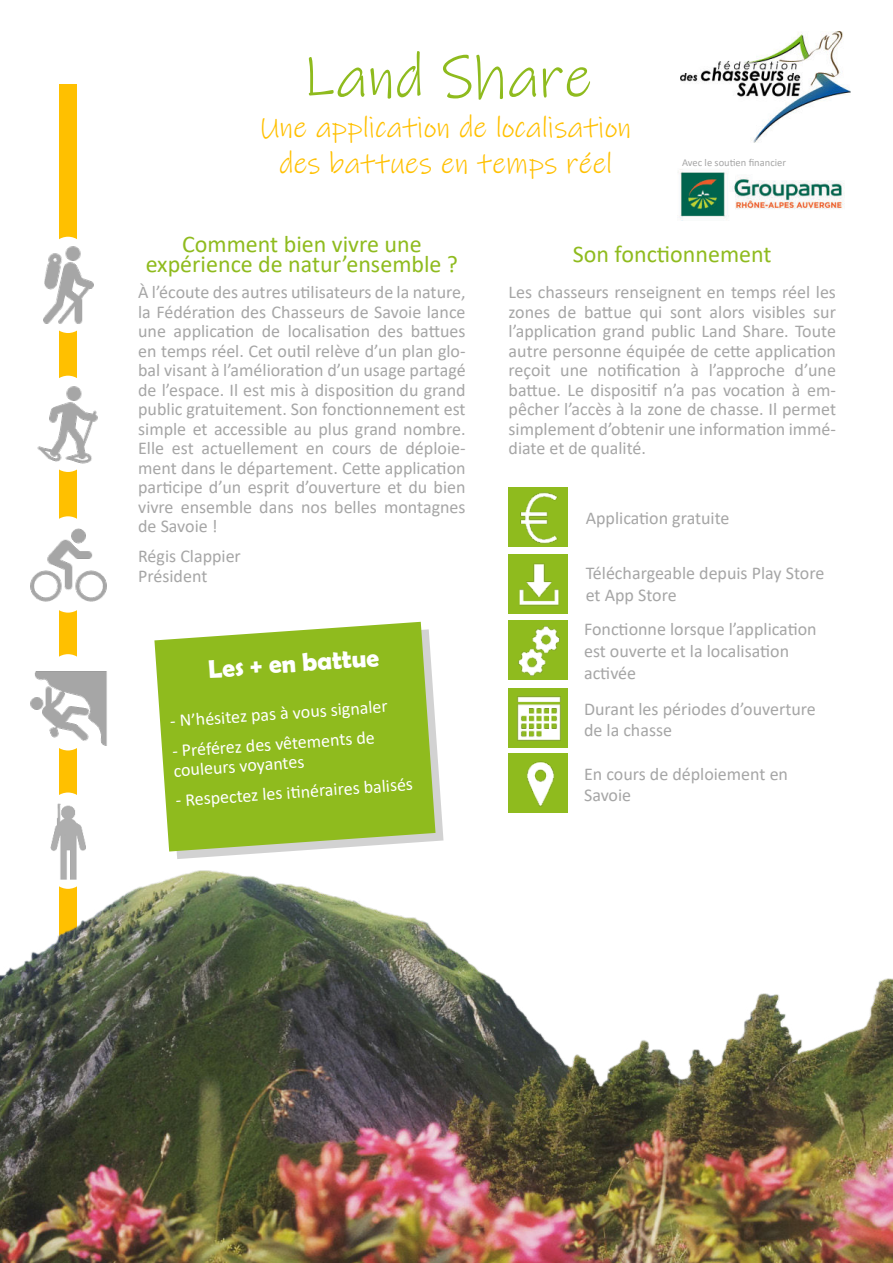
<style>
.page{position:relative;width:893px;height:1263px;background:#fff}
.page>*{position:absolute;margin:0;border:0;box-sizing:border-box;transform-origin:0 0}
.t1{font:60px "Ink Free";color:#8fbb1e}
.t2{font:30px/36px "Ink Free";color:#ffc000;text-align:center}
.t3{font:700 25.5px "Berlin Sans FB Demi";color:#fff}
.t4{font:24px/19.5px "Calibri";color:#8fbb1e;text-align:center}
.t5{font:18px/19.5px "Calibri";color:#a6a6a6}
.t6{font:18px/19.5px "Calibri";color:#fff}
.t7{font:10.5px "Calibri";color:#a6a6a6}
</style>
<div class="page">
<div style="left:59px;top:84px;width:17px;height:1136px;background:#ffc000"></div>
<img style="left:0;top:870px;width:892px;height:393px">
<img style="left:678px;top:169px;width:167px;height:52px">
<svg style="left:169px;top:722px;width:274px;height:137px"></svg>
<svg style="left:154px;top:622px;width:281px;height:229px;background:#9ac137"></svg>
<div style="left:40px;top:376px;width:57px;height:96px;background:#fff;border-radius:50%"></div>
<img style="left:37px;top:386px;width:61px;height:78px">
<div style="left:40px;top:237px;width:57px;height:96px;background:#fff;border-radius:50%"></div>
<img style="left:43px;top:246px;width:51px;height:78px">
<div style="left:40px;top:516px;width:57px;height:97px;background:#fff;border-radius:50%"></div>
<img style="left:30px;top:528px;width:77px;height:74px">
<div style="left:40px;top:654px;width:57px;height:96px;background:#fff;border-radius:50%"></div>
<img style="left:30px;top:671px;width:77px;height:79px">
<div style="left:40px;top:792px;width:57px;height:97px;background:#fff;border-radius:50%"></div>
<img style="left:38px;top:803px;width:55px;height:80px">
<img style="left:680px;top:32px;width:170px;height:110px">
<img style="left:509px;top:689px;width:59px;height:59px">
<div style="left:509px;top:753px;width:59px;height:60px;background:#8fbb1e"></div>
<img style="left:509px;top:554px;width:59px;height:60px">
<img style="left:509px;top:488px;width:59px;height:59px">
<img style="left:527px;top:761px;width:27px;height:46px">
<img style="left:509px;top:621px;width:59px;height:59px">
<h1 class="t1" style="left:301px;top:50px;width:292px">Land Share</h1>
<h2 class="t2" style="left:260px;top:110px;width:373px">Une application de localisation des battues en temps réel</h2>
<p class="t7" style="left:682px;top:156px;width:106px">Avec le soutien financier</p>
<h3 class="t4" style="left:146px;top:234px;width:314px">Comment bien vivre une expérience de natur’ensemble ?</h3>
<p class="t5" style="left:138px;top:282px;width:329px;text-align:justify">À l’écoute des autres utilisateurs de la nature, la Fédération des Chasseurs de Savoie lance une application de localisation des battues en temps réel. Cet outil relève d’un plan glo&shy;bal visant à l’amélioration d’un usage partagé de l’espace. Il est mis à disposition du grand public gratuitement. Son fonctionnement est simple et accessible au plus grand nombre.<br>Elle est actuellement en cours de déploie&shy;ment dans le département. Cette application participe d’un esprit d’ouverture et du bien vivre ensemble dans nos belles montagnes de Savoie !</p>
<p class="t5" style="left:138px;top:546px;width:104px">Régis Clappier<br>Président</p>
<h3 class="t3" style="left:207px;top:654px;width:173px;rotate:-4deg">Les + en battue</h3>
<p class="t6" style="left:169px;top:711px;width:220px;rotate:-4deg">- N’hésitez pas à vous signaler</p>
<p class="t6" style="left:172px;top:741px;width:205px;rotate:-4deg">- Préférez des vêtements de couleurs voyantes</p>
<p class="t6" style="left:175px;top:790px;width:239px;rotate:-4deg">- Respectez les iti néraires balisés</p>
<h3 class="t4" style="left:573px;top:244px;width:200px">Son fonctionnement</h3>
<p class="t5" style="left:509px;top:282px;width:329px;text-align:justify">Les chasseurs renseignent en temps réel les zones de battue qui sont alors visibles sur l’application grand public Land Share. Toute autre personne équipée de cette application reçoit une notification à l’approche d’une battue. Le dispositif n’a pas vocation à em&shy;pêcher l’accès à la zone de chasse. Il permet simplement d’obtenir une information immé&shy;diate et de qualité.</p>
<p class="t5" style="left:586px;top:508px;width:145px">Application gratuite</p>
<p class="t5" style="left:586px;top:562px;width:240px;line-height:21.6px">Téléchargeable depuis Play Store et App Store</p>
<p class="t5" style="left:584px;top:618px;width:234px;line-height:21.6px">Fonctionne lorsque l’application est ouverte et la localisation activée</p>
<p class="t5" style="left:584px;top:697px;width:233px;line-height:21.6px">Durant les périodes d’ouverture de la chasse</p>
<p class="t5" style="left:584px;top:762px;width:206px;line-height:21.6px">En cours de déploiement en<br>Savoie</p>
</div>
